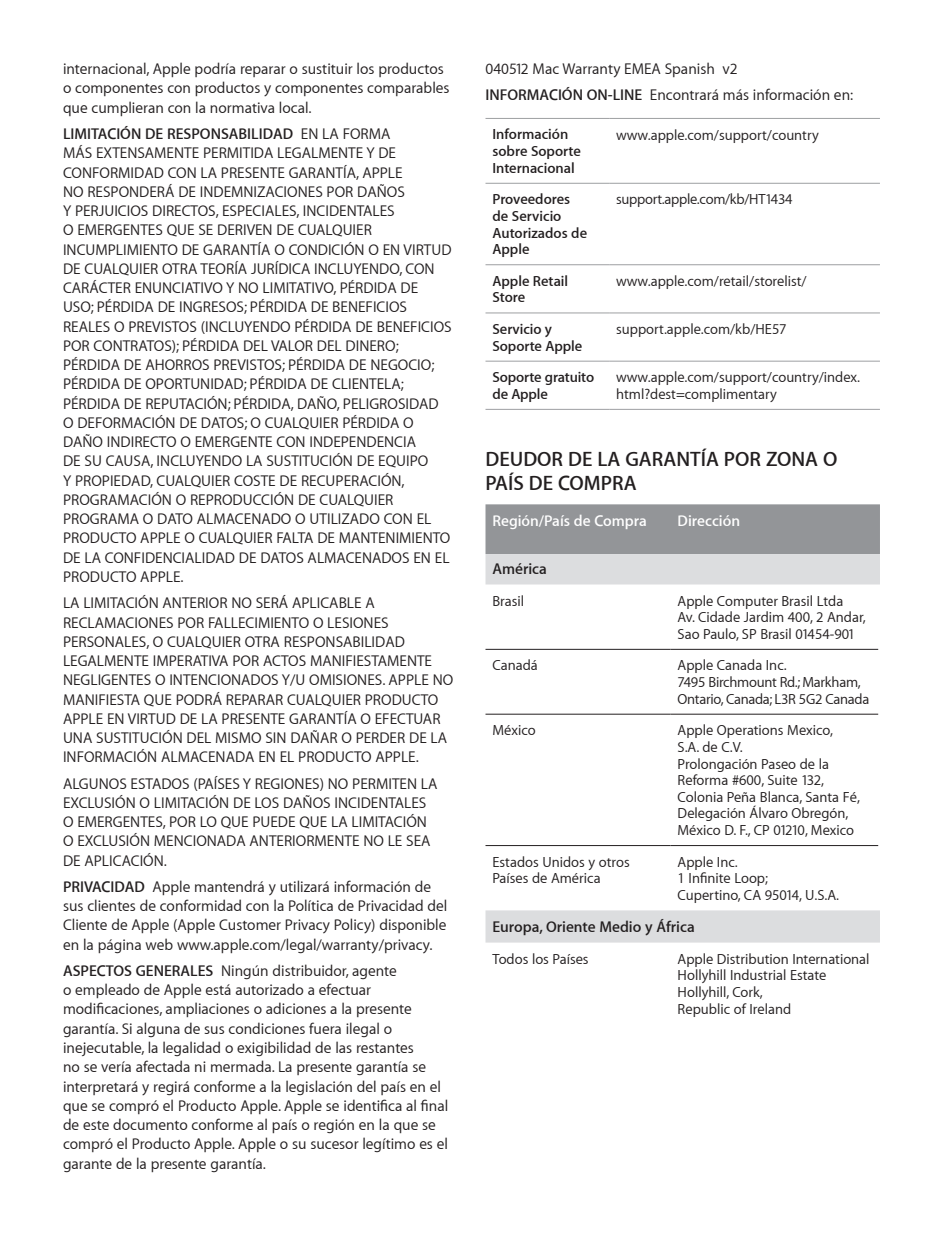
<style>
.page{position:relative;width:943px;height:1241px;background:#fff}
.page>*{position:absolute;margin:0;border:0;box-sizing:border-box;transform-origin:0 0}
.t1{font:600 21px/24.5px "Myriad Set";color:#231f20}
.t2{font:15.75px/19.2px "Myriad Set Text";color:#231f20}
.t3{font:600 15.75px "Myriad Set";color:#231f20}
.t4{font:600 15.75px "Myriad Set";color:#fff}
.t5{font:14.7px/16.8px "Myriad Set Text";color:#231f20}
.t6{font:600 14.7px/16.8px "Myriad Set";color:#231f20}
.t7{font:14.7px/16.8px "Myriad Set Text";letter-spacing:-.02em;color:#231f20}
.s1{font-family:"Myriad Set Text";font-weight:400}
.s2{font-family:"Myriad Set";font-weight:600}
</style>
<div class="page">
<hr style="left:485px;top:264px;width:124px;height:1px;background:#9d9fa2">
<hr style="left:609px;top:264px;width:271px;height:1px;background:#9d9fa2">
<hr style="left:485px;top:312px;width:124px;height:1px;background:#9d9fa2">
<hr style="left:609px;top:312px;width:271px;height:1px;background:#9d9fa2">
<hr style="left:485px;top:360px;width:124px;height:2px;background:#9d9fa2">
<hr style="left:609px;top:360px;width:271px;height:2px;background:#9d9fa2">
<hr style="left:485px;top:408px;width:124px;height:2px;background:#9d9fa2">
<hr style="left:609px;top:408px;width:271px;height:2px;background:#9d9fa2">
<hr style="left:485px;top:118px;width:124px;height:1px;background:#9d9fa2">
<hr style="left:609px;top:118px;width:271px;height:1px;background:#9d9fa2">
<hr style="left:485px;top:183px;width:124px;height:1px;background:#9d9fa2">
<hr style="left:609px;top:183px;width:271px;height:1px;background:#9d9fa2">
<div style="left:485px;top:504px;width:395px;height:50px;background:#939598"></div>
<svg style="left:485px;top:554px;width:395px;height:388px"></svg>
<hr style="left:485px;top:844px;width:185px;height:2px;background:#231f20">
<hr style="left:670px;top:844px;width:208px;height:2px;background:#231f20">
<hr style="left:485px;top:713px;width:185px;height:1px;background:#231f20">
<hr style="left:670px;top:713px;width:208px;height:1px;background:#231f20">
<hr style="left:485px;top:648px;width:185px;height:1px;background:#231f20">
<hr style="left:670px;top:648px;width:208px;height:1px;background:#231f20">
<p class="t2" style="left:63px;top:59px;width:388px">internacional, Apple podría reparar o sustituir los productos o componentes con productos y componentes comparables que cumplieran con la normativa local.</p>
<p class="t3" style="left:63px;top:124px;width:329px">LIMITACIÓN DE RESPONSABILIDAD <span class="s1">EN LA FORMA</span></p>
<p class="t2" style="left:63px;top:143px;width:390px">MÁS EXTENSAMENTE PERMITIDA LEGALMENTE Y DE CONFORMIDAD CON LA PRESENTE GARANTÍA, APPLE<br>NO RESPONDERÁ DE INDEMNIZACIONES POR DAÑOS<br>Y PERJUICIOS DIRECTOS, ESPECIALES, INCIDENTALES<br>O EMERGENTES QUE SE DERIVEN DE CUALQUIER INCUMPLIMIENTO DE GARANTÍA O CONDICIÓN O EN VIRTUD DE CUALQUIER OTRA TEORÍA JURÍDICA INCLUYENDO, CON CARÁCTER ENUNCIATIVO Y NO LIMITATIVO, PÉRDIDA DE USO; PÉRDIDA DE INGRESOS; PÉRDIDA DE BENEFICIOS REALES O PREVISTOS (INCLUYENDO PÉRDIDA DE BENEFICIOS POR CONTRATOS); PÉRDIDA DEL VALOR DEL DINERO; PÉRDIDA DE AHORROS PREVISTOS; PÉRDIDA DE NEGOCIO; PÉRDIDA DE OPORTUNIDAD; PÉRDIDA DE CLIENTELA; PÉRDIDA DE REPUTACIÓN; PÉRDIDA, DAÑO, PELIGROSIDAD O DEFORMACIÓN DE DATOS; O CUALQUIER PÉRDIDA O DAÑO INDIRECTO O EMERGENTE CON INDEPENDENCIA<br>DE SU CAUSA, INCLUYENDO LA SUSTITUCIÓN DE EQUIPO<br>Y PROPIEDAD, CUALQUIER COSTE DE RECUPERACIÓN, PROGRAMACIÓN O REPRODUCCIÓN DE CUALQUIER PROGRAMA O DATO ALMACENADO O UTILIZADO CON EL PRODUCTO APPLE O CUALQUIER FALTA DE MANTENIMIENTO DE LA CONFIDENCIALIDAD DE DATOS ALMACENADOS EN EL PRODUCTO APPLE.</p>
<p class="t2" style="left:63px;top:593px;width:392px">LA LIMITACIÓN ANTERIOR NO SERÁ APLICABLE A RECLAMACIONES POR FALLECIMIENTO O LESIONES PERSONALES, O CUALQUIER OTRA RESPONSABILIDAD LEGALMENTE IMPERATIVA POR ACTOS MANIFIESTAMENTE NEGLIGENTES O INTENCIONADOS Y/U OMISIONES. APPLE NO MANIFIESTA QUE PODRÁ REPARAR CUALQUIER PRODUCTO APPLE EN VIRTUD DE LA PRESENTE GARANTÍA O EFECTUAR UNA SUSTITUCIÓN DEL MISMO SIN DAÑAR O PERDER DE LA INFORMACIÓN ALMACENADA EN EL PRODUCTO APPLE.</p>
<p class="t2" style="left:63px;top:773px;width:376px">ALGUNOS ESTADOS (PAÍSES Y REGIONES) NO PERMITEN LA EXCLUSIÓN O LIMITACIÓN DE LOS DAÑOS INCIDENTALES O EMERGENTES, POR LO QUE PUEDE QUE LA LIMITACIÓN O EXCLUSIÓN MENCIONADA ANTERIORMENTE NO LE SEA DE APLICACIÓN.</p>
<p class="t2" style="left:63px;top:876px;width:386px"><span class="s2">PRIVACIDAD</span> Apple mantendrá y utilizará información de sus clientes de conformidad con la Política de Privacidad del Cliente de Apple (Apple Customer Privacy Policy) disponible en la página web www.apple.com/legal/warranty/privacy.</p>
<p class="t2" style="left:63px;top:960px;width:387px"><span class="s2">ASPECTOS GENERALES</span> Ningún distribuidor, agente<br>o empleado de Apple está autorizado a efectuar modificaciones, ampliaciones o adiciones a la presente garantía. Si alguna de sus condiciones fuera ilegal o inejecutable, la legalidad o exigibilidad de las restantes<br>no se vería afectada ni mermada. La presente garantía se interpretará y regirá conforme a la legislación del país en el que se compró el Producto Apple. Apple se identifica al final de este documento conforme al país o región en la que se compró el Producto Apple. Apple o su sucesor legítimo es el garante de la presente garantía.</p>
<p class="t2" style="left:485px;top:55px;width:369px;line-height:26.2px">040512 Mac Warranty EMEA Spanish v2<br><span class="s2">INFORMACIÓN ON-LINE</span> Encontrará más información en:</p>
<p class="t6" style="left:492px;top:126px;width:90px">Información sobre Soporte<br>Internacional</p>
<p class="t5" style="left:616px;top:126px;width:204px">www.apple.com/support/country</p>
<p class="t6" style="left:492px;top:191px;width:96px">Proveedores de Servicio<br>Autorizados de<br>Apple</p>
<p class="t7" style="left:616px;top:191px;width:178px">support.apple.com/kb/HT1434</p>
<p class="t6" style="left:492px;top:272px;width:77px">Apple Retail<br>Store</p>
<p class="t5" style="left:616px;top:272px;width:192px">www.apple.com/retail/storelist/</p>
<p class="t6" style="left:492px;top:320px;width:91px">Servicio y<br>Soporte Apple</p>
<p class="t5" style="left:616px;top:320px;width:172px">support.apple.com/kb/HE57</p>
<p class="t6" style="left:492px;top:368px;width:103px">Soporte gratuito de Apple</p>
<p class="t5" style="left:616px;top:368px;width:245px">www.apple.com/support/country/index. html?dest=complimentary</p>
<h1 class="t1" style="left:485px;top:446px;width:353px">DEUDOR DE LA GARANTÍA POR ZONA O<br>PAÍS DE COMPRA</h1>
<p class="t4" style="left:492px;top:511px;width:156px">Región/País de Compra</p>
<p class="t4" style="left:677px;top:511px;width:64px">Dirección</p>
<p class="t3" style="left:492px;top:559px;width:56px">América</p>
<p class="t5" style="left:492px;top:592px;width:33px">Brasil</p>
<p class="t5" style="left:677px;top:592px;width:190px">Apple Computer Brasil Ltda<br>Av. Cidade Jardim 400, 2 Andar,<br>Sao Paulo, SP Brasil 01454-901</p>
<p class="t5" style="left:492px;top:656px;width:47px">Canadá</p>
<p class="t7" style="left:677px;top:656px;width:193px">Apple Canada Inc.<br>7495 Birchmount Rd.; Markham,<br>Ontario, Canada; L3R 5G2 Canada</p>
<p class="t5" style="left:492px;top:721px;width:45px">México</p>
<p class="t5" style="left:677px;top:721px;width:184px">Apple Operations Mexico,<br>S.A. de C.V.<br>Prolongación Paseo de la<br>Reforma #600, Suite 132,<br>Colonia Peña Blanca, Santa Fé,<br>Delegación Álvaro Obregón,<br>México D. F., CP 01210, Mexico</p>
<p class="t5" style="left:492px;top:853px;width:139px">Estados Unidos y otros<br>Países de América</p>
<p class="t5" style="left:677px;top:853px;width:163px">Apple Inc.<br>1 Infinite Loop;<br>Cupertino, CA 95014, U.S.A.</p>
<p class="t3" style="left:492px;top:916px;width:204px">Europa, Oriente Medio y África</p>
<p class="t5" style="left:492px;top:949px;width:98px">Todos los Países</p>
<p class="t5" style="left:677px;top:949px;width:193px">Apple Distribution International<br>Hollyhill Industrial Estate<br>Hollyhill, Cork,<br>Republic of Ireland</p>
</div>
